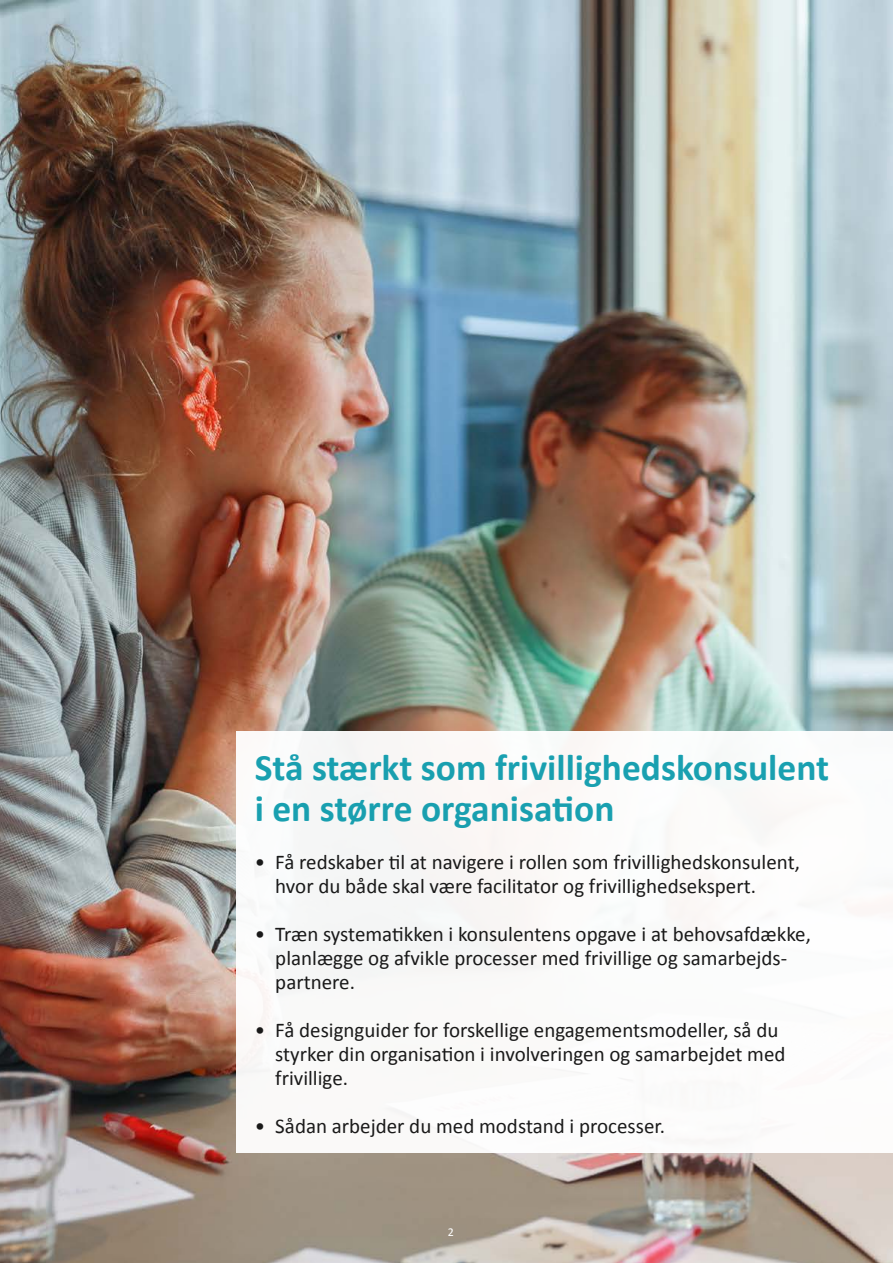
<style>
.page{position:relative;width:893px;height:1263px;background:#fff}
.page>*{position:absolute;margin:0;border:0;box-sizing:border-box;transform-origin:0 0}
.t1{font:700 37.5px/40.5px "Calibri";color:#0096a8}
.t2{font:21px/24px "Calibri";color:#000}
.t3{font:12px "Calibri";color:#fff}
</style>
<div class="page">
<img style="left:0;top:0;width:893px;height:1263px">
<div style="left:236px;top:731px;width:657px;height:422px;background:#fff"></div>
<h1 class="t1" style="left:255px;top:746px;width:576px">Stå stærkt som frivillighedskonsulent i en større organisation</h1>
<p class="t2" style="left:275px;top:849px;width:526px;text-indent:-21px">• Få redskaber til at navigere i rollen som frivillighedskonsulent, hvor du både skal være facilitator og frivillighedsekspert.</p>
<p class="t2" style="left:275px;top:921px;width:537px;text-indent:-21px">• Træn systematikken i konsulentens opgave i at behovsafdække, planlægge og afvikle processer med frivillige og samarbejds&shy;partnere.</p>
<p class="t2" style="left:275px;top:1017px;width:512px;text-indent:-21px">• Få designguider for forskellige engagementsmodeller, så du styrker din organisation i involveringen og samarbejdet med frivillige.</p>
<p class="t2" style="left:255px;top:1113px;width:412px">• Sådan arbejder du med modstand i processer.</p>
<p class="t3" style="left:448px;top:1223px;width:8px">2</p>
</div>
